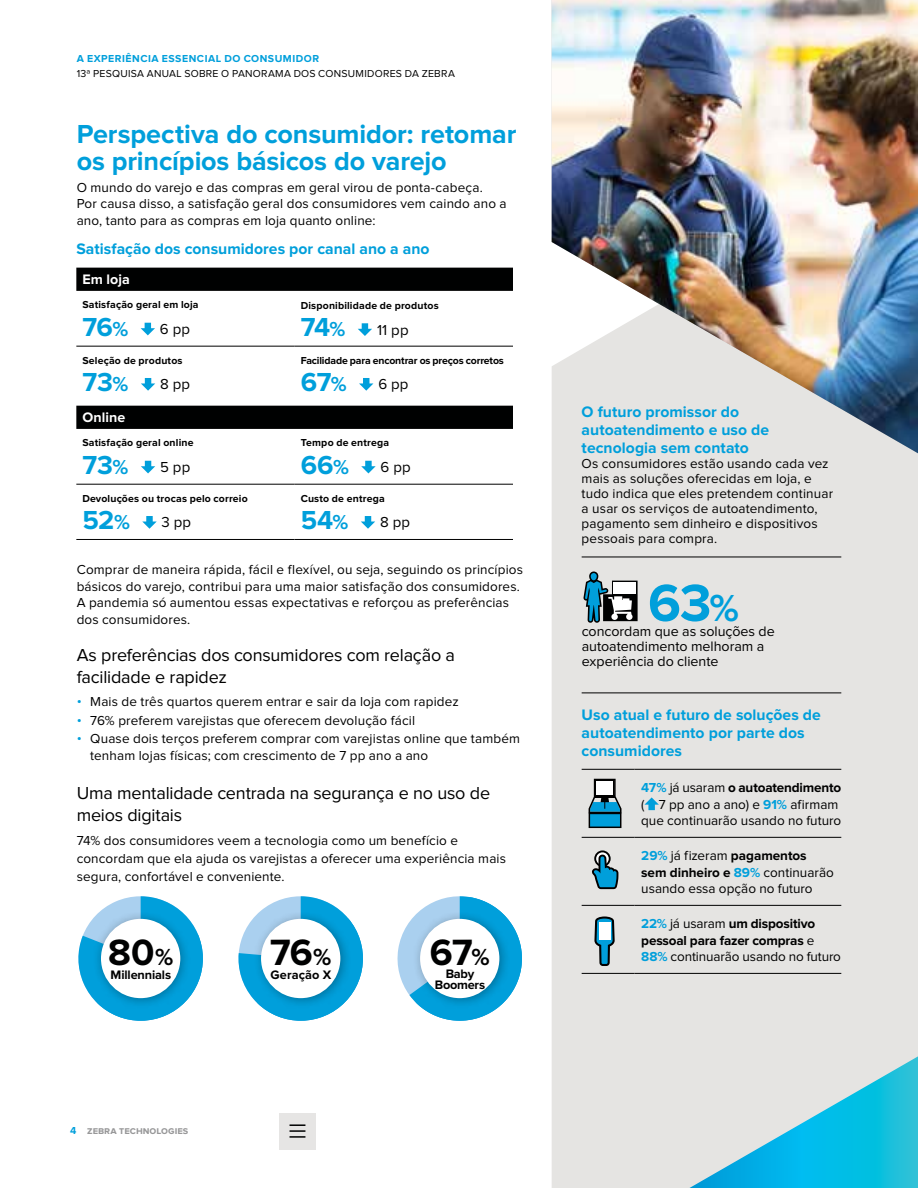
<style>
.page{position:relative;width:918px;height:1188px;background:#fff}
.page>*{position:absolute;margin:0;border:0;box-sizing:border-box;transform-origin:0 0}
.t1{font:700 54px "Proxima Nova";color:#009fdb}
.t2{font:700 37.8px "Proxima Nova";color:#000101}
.t3{font:700 27px/27px "Proxima Nova";letter-spacing:-.005em;color:#009fdb}
.t4{font:18px/21.8px "Proxima Nova";letter-spacing:-.01em;color:#000}
.t5{font:700 15.75px/18px "Proxima Nova";letter-spacing:.005em;color:#009fdb}
.t6{font:15px "Proxima Nova";letter-spacing:.01em;color:#000}
.t7{font:14.25px/15px "Proxima Nova";color:#000}
.t8{font:700 14.25px "Proxima Nova";letter-spacing:.01em;color:#fff}
.t9{font:13.5px/16.5px "Proxima Nova";letter-spacing:.01em;color:#000}
.t10{font:700 13.5px/16.5px "Proxima Nova";letter-spacing:-.01em;color:#000}
.t11{font:700 12.75px/10.5px "Proxima Nova";letter-spacing:-.01em;color:#000;text-align:center}
.t12{font:700 10.5px "Proxima Nova";letter-spacing:.015em;color:#000}
.t13{font:10.5px "Proxima Nova";letter-spacing:.025em;color:#000}
.t14{font:700 10.5px "Proxima Nova";letter-spacing:-.015em;color:#000}
.t15{font:700 10.5px "Proxima Nova";letter-spacing:.045em;color:#009fdb}
.t16{font:700 10.5px "Proxima Nova";color:#989899}
.s1{font-size:21px}
.s2{font-size:14.25px;color:#009fdb}
.s3{font-size:24.15px}
.s4{color:#009fdb}
.s5{font-size:39px}
.s6{font-weight:700;color:#009fdb}
.s7{font-weight:700}
.s8{font-weight:400}
</style>
<div class="page">
<div style="left:279px;top:1113px;width:37px;height:36px;background:#e6e5e4"></div>
<svg style="left:290px;top:1124px;width:15px;height:14px"></svg>
<div style="left:552px;top:453px;width:366px;height:735px;background:#e5e4e2"></div>
<img style="left:552px;top:0;width:366px;height:453px">
<svg style="left:663px;top:1047px;width:255px;height:141px;background:#89d2e2"></svg>
<svg style="left:78px;top:896px;width:125px;height:125px"></svg>
<div style="left:93px;top:911px;width:98px;height:98px;background:#000;opacity:.3"></div>
<div style="left:101px;top:919px;width:79px;height:79px;background:#fff;border-radius:50%"></div>
<svg style="left:238px;top:896px;width:125px;height:125px"></svg>
<div style="left:254px;top:911px;width:97px;height:98px;background:#000;opacity:.3"></div>
<div style="left:261px;top:919px;width:79px;height:79px;background:#fff;border-radius:50%"></div>
<svg style="left:397px;top:896px;width:125px;height:125px"></svg>
<div style="left:413px;top:911px;width:97px;height:98px;background:#000;opacity:.3"></div>
<div style="left:420px;top:919px;width:79px;height:79px;background:#fff;border-radius:50%"></div>
<hr style="left:582px;top:693px;width:259px;height:1px;background:#000">
<hr style="left:582px;top:557px;width:259px;height:1px;background:#000">
<hr style="left:582px;top:837px;width:52px;height:1px;background:#000">
<hr style="left:634px;top:837px;width:207px;height:1px;background:#000">
<hr style="left:582px;top:973px;width:52px;height:1px;background:#000">
<hr style="left:634px;top:973px;width:207px;height:1px;background:#000">
<hr style="left:582px;top:769px;width:52px;height:1px;background:#000">
<hr style="left:634px;top:769px;width:207px;height:1px;background:#000">
<hr style="left:582px;top:905px;width:52px;height:1px;background:#000">
<hr style="left:634px;top:905px;width:207px;height:1px;background:#000">
<svg style="left:644px;top:797px;width:15px;height:13px"></svg>
<svg style="left:592px;top:850px;width:26px;height:39px"></svg>
<svg style="left:589px;top:779px;width:33px;height:49px"></svg>
<hr style="left:594px;top:796px;width:21px;height:2px;background:#000">
<svg style="left:583px;top:571px;width:55px;height:52px"></svg>
<svg style="left:594px;top:916px;width:21px;height:50px"></svg>
<div style="left:599px;top:922px;width:11px;height:18px;background:#fff"></div>
<div style="left:76px;top:268px;width:437px;height:23px;background:#000101"></div>
<hr style="left:76px;top:346px;width:219px;height:1px;background:#000101">
<hr style="left:295px;top:346px;width:218px;height:1px;background:#000101">
<svg style="left:141px;top:323px;width:14px;height:12px"></svg>
<svg style="left:358px;top:323px;width:14px;height:13px"></svg>
<svg style="left:141px;top:378px;width:14px;height:13px"></svg>
<svg style="left:359px;top:378px;width:14px;height:13px"></svg>
<div style="left:76px;top:406px;width:437px;height:23px;background:#000101"></div>
<hr style="left:76px;top:484px;width:219px;height:1px;background:#000101">
<hr style="left:295px;top:484px;width:218px;height:1px;background:#000101">
<hr style="left:76px;top:539px;width:219px;height:1px;background:#000101">
<hr style="left:295px;top:539px;width:218px;height:1px;background:#000101">
<svg style="left:141px;top:461px;width:14px;height:12px"></svg>
<svg style="left:361px;top:461px;width:15px;height:12px"></svg>
<svg style="left:142px;top:516px;width:15px;height:13px"></svg>
<svg style="left:361px;top:516px;width:14px;height:13px"></svg>
<p class="t15" style="left:77px;top:53px;width:244px">A EXPERIÊNCIA ESSENCIAL DO CONSUMIDOR</p>
<p class="t13" style="left:77px;top:68px;width:380px">13ª PESQUISA ANUAL SOBRE O PANORAMA DOS CONSUMIDORES DA ZEBRA</p>
<h3 class="t3" style="left:77px;top:121px;width:441px">Perspectiva do consumidor: retomar os princípios básicos do varejo</h3>
<p class="t9" style="left:77px;top:180px;width:432px">O mundo do varejo e das compras em geral virou de ponta-cabeça.<br>Por causa disso, a satisfação geral dos consumidores vem caindo ano a ano, tanto para as compras em loja quanto online:</p>
<p class="t5" style="left:76px;top:240px;width:355px">Satisfação dos consumidores por canal ano a ano</p>
<p class="t8" style="left:82px;top:271px;width:49px">Em loja</p>
<p class="t12" style="left:82px;top:299px;width:118px">Satisfação geral em loja</p>
<h3 class="t3" style="left:82px;top:314px;width:47px">76<span class="s1">%</span></h3>
<p class="t6" style="left:160px;top:322px;width:32px">6 pp</p>
<p class="t12" style="left:301px;top:299px;width:140px">Disponibilidade de produtos</p>
<h3 class="t3" style="left:301px;top:314px;width:46px">74<span class="s1">%</span></h3>
<p class="t6" style="left:377px;top:323px;width:33px">11 pp</p>
<p class="t12" style="left:82px;top:354px;width:102px">Seleção de produtos</p>
<h3 class="t3" style="left:82px;top:369px;width:48px">73<span class="s1">%</span></h3>
<p class="t6" style="left:160px;top:377px;width:31px">8 pp</p>
<p class="t8" style="left:82px;top:409px;width:44px">Online</p>
<p class="t12" style="left:82px;top:437px;width:113px">Satisfação geral online</p>
<h3 class="t3" style="left:82px;top:452px;width:48px">73<span class="s1">%</span></h3>
<p class="t6" style="left:160px;top:460px;width:32px">5 pp</p>
<p class="t12" style="left:82px;top:492px;width:167px">Devoluções ou trocas pelo correio</p>
<h3 class="t3" style="left:82px;top:507px;width:49px">52<span class="s1">%</span></h3>
<p class="t6" style="left:162px;top:515px;width:31px">3 pp</p>
<p class="t14" style="left:301px;top:354px;width:205px">Facilidade para encontrar os preços corretos</p>
<h3 class="t3" style="left:301px;top:369px;width:48px">67<span class="s1">%</span></h3>
<p class="t6" style="left:378px;top:377px;width:32px">6 pp</p>
<p class="t12" style="left:301px;top:437px;width:90px">Tempo de entrega</p>
<h3 class="t3" style="left:301px;top:452px;width:50px">66<span class="s1">%</span></h3>
<p class="t6" style="left:381px;top:460px;width:32px">6 pp</p>
<p class="t12" style="left:301px;top:492px;width:86px">Custo de entrega</p>
<h3 class="t3" style="left:301px;top:507px;width:49px">54<span class="s1">%</span></h3>
<p class="t6" style="left:380px;top:515px;width:31px">8 pp</p>
<p class="t9" style="left:77px;top:562px;width:448px">Comprar de maneira rápida, fácil e flexível, ou seja, seguindo os princípios básicos do varejo, contribui para uma maior satisfação dos consumidores.<br>A pandemia só aumentou essas expectativas e reforçou as preferências dos consumidores.</p>
<h3 class="t4" style="left:77px;top:645px;width:380px">As preferências dos consumidores com relação a facilidade e rapidez</h3>
<p class="t9" style="left:77px;top:694px;width:384px"><span class="s2">•</span> Mais de três quartos querem entrar e sair da loja com rapidez</p>
<p class="t9" style="left:77px;top:713px;width:340px"><span class="s2">•</span> 76% preferem varejistas que oferecem devolução fácil</p>
<p class="t9" style="left:90px;top:731px;width:431px;text-indent:-14px"><span class="s2">•</span> Quase dois terços preferem comprar com varejistas online que também tenham lojas físicas; com crescimento de 7 pp ano a ano</p>
<h3 class="t4" style="left:77px;top:783px;width:415px">Uma mentalidade centrada na segurança e no uso de meios digitais</h3>
<p class="t9" style="left:77px;top:832px;width:431px;line-height:18px">74% dos consumidores veem a tecnologia como um benefício e concordam que ela ajuda os varejistas a oferecer uma experiência mais segura, confortável e conveniente.</p>
<h2 class="t2" style="left:108px;top:931px;width:67px">80<span class="s3">%</span></h2>
<h2 class="t2" style="left:270px;top:931px;width:63px">76<span class="s3">%</span></h2>
<h2 class="t2" style="left:430px;top:931px;width:62px">67<span class="s3">%</span></h2>
<p class="t11" style="left:111px;top:970px;width:62px">Millennials</p>
<p class="t11" style="left:270px;top:970px;width:62px">Geração X</p>
<p class="t11" style="left:435px;top:969px;width:52px">Baby<br>Boomers</p>
<p class="t16" style="left:70px;top:1124px;width:120px"><span class="s4">4</span> zebra technologies</p>
<p class="t5" style="left:582px;top:404px;width:189px">O futuro promissor do autoatendimento e uso de tecnologia sem contato</p>
<p class="t9" style="left:582px;top:457px;width:253px;line-height:15px">Os consumidores estão usando cada vez mais as soluções oferecidas em loja, e tudo indica que eles pretendem continuar a usar os serviços de autoatendimento, pagamento sem dinheiro e dispositivos pessoais para compra.</p>
<h1 class="t1" style="left:648px;top:572px;width:92px">63<span class="s5">%</span></h1>
<p class="t7" style="left:582px;top:624px;width:195px">concordam que as soluções de autoatendimento melhoram a experiência do cliente</p>
<p class="t5" style="left:582px;top:706px;width:241px">Uso atual e futuro de soluções de autoatendimento por parte dos consumidores</p>
<p class="t9" style="left:641px;top:780px;width:202px"><span class="s6">47%</span> já usaram <span class="s7">o autoatendimento </span>( 7 pp ano a ano) e <span class="s6">91%</span> afirmam que continuarão usando no futuro</p>
<p class="t9" style="left:641px;top:848px;width:194px"><span class="s6">29%</span> já fizeram <span class="s7">pagamentos sem dinheiro e</span> <span class="s6">89%</span> continuarão usando essa opção no futuro</p>
<p class="t10" style="left:641px;top:916px;width:201px"><span class="s4">22%</span> <span class="s8">já usaram</span> um dispositivo pessoal para fazer compras <span class="s8">e<br></span><span class="s4">88%</span> <span class="s8">continuarão usando no futuro</span></p>
</div>
